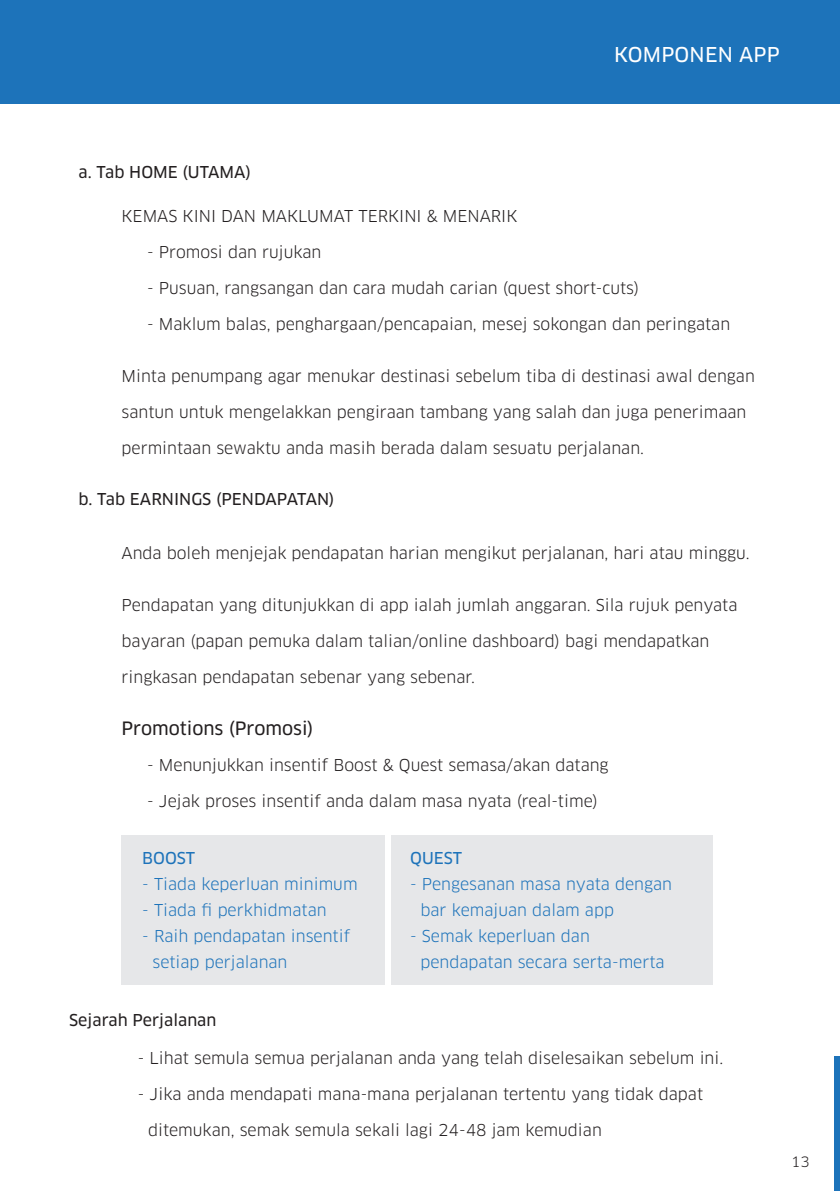
<style>
.page{position:relative;width:840px;height:1191px;background:#fff}
.page>*{position:absolute;margin:0;border:0;box-sizing:border-box;transform-origin:0 0}
.t1{font:20px "Clan Pro News";letter-spacing:.01em;color:#fff}
.t2{font:18px "Clan Pro News";color:#231f20}
.t3{font:16px "Clan Pro";color:#231f20}
.t4{font:16px "Clan Pro";color:#1d73ba}
.t5{font:16px "Clan Pro News";color:#231f20}
.t6{font:16px "Clan Pro News";color:#1d73ba}
.t7{font:14px "Clan Pro";color:#231f20}
</style>
<div class="page">
<div style="left:0;top:0;width:839px;height:103px;background:#1d73ba"></div>
<div style="left:121px;top:834px;width:591px;height:150px;background:#e6e7e9"></div>
<div style="left:384px;top:834px;width:6px;height:150px;background:#fff"></div>
<div style="left:833px;top:1056px;width:6px;height:135px;background:#1d73ba"></div>
<p class="t1" style="left:613px;top:42px;width:167px">KOMPONEN APP</p>
<p class="t5" style="left:78px;top:163px;width:174px">a. Tab HOME (UTAMA)</p>
<p class="t3" style="left:121px;top:207px;width:397px">KEMAS KINI DAN MAKLUMAT TERKINI &amp; MENARIK</p>
<p class="t3" style="left:147px;top:243px;width:176px">- Promosi dan rujukan</p>
<p class="t3" style="left:147px;top:279px;width:493px">- Pusuan, rangsangan dan cara mudah carian (quest short-cuts)</p>
<p class="t3" style="left:147px;top:315px;width:584px">- Maklum balas, penghargaan/pencapaian, mesej sokongan dan peringatan</p>
<p class="t3" style="left:121px;top:367px;width:634px">Minta penumpang agar menukar destinasi sebelum tiba di destinasi awal dengan</p>
<p class="t3" style="left:121px;top:403px;width:626px">santun untuk mengelakkan pengiraan tambang yang salah dan juga penerimaan</p>
<p class="t3" style="left:121px;top:439px;width:523px">permintaan sewaktu anda masih berada dalam sesuatu perjalanan.</p>
<p class="t5" style="left:78px;top:489px;width:257px">b. Tab EARNINGS (PENDAPATAN)</p>
<p class="t3" style="left:121px;top:543px;width:629px">Anda boleh menjejak pendapatan harian mengikut perjalanan, hari atau minggu.</p>
<p class="t3" style="left:121px;top:595px;width:617px">Pendapatan yang ditunjukkan di app ialah jumlah anggaran. Sila rujuk penyata</p>
<p class="t3" style="left:121px;top:631px;width:589px">bayaran (papan pemuka dalam talian/online dashboard) bagi mendapatkan</p>
<p class="t3" style="left:121px;top:667px;width:355px">ringkasan pendapatan sebenar yang sebenar.</p>
<p class="t2" style="left:121px;top:718px;width:193px">Promotions (Promosi)</p>
<p class="t3" style="left:147px;top:755px;width:463px">- Menunjukkan insentif Boost &amp; Quest semasa/akan datang</p>
<p class="t3" style="left:147px;top:791px;width:452px">- Jejak proses insentif anda dalam masa nyata (real-time)</p>
<p class="t6" style="left:142px;top:848px;width:54px">BOOST</p>
<p class="t4" style="left:142px;top:874px;width:217px">- Tiada keperluan minimum</p>
<p class="t4" style="left:142px;top:900px;width:186px">- Tiada fi perkhidmatan</p>
<p class="t4" style="left:142px;top:926px;width:209px">- Raih pendapatan insentif</p>
<p class="t4" style="left:152px;top:952px;width:136px">setiap perjalanan</p>
<p class="t5" style="left:69px;top:1010px;width:149px">Sejarah Perjalanan</p>
<p class="t6" style="left:410px;top:848px;width:53px">QUEST</p>
<p class="t4" style="left:410px;top:874px;width:263px">- Pengesanan masa nyata dengan</p>
<p class="t4" style="left:420px;top:900px;width:195px">bar kemajuan dalam app</p>
<p class="t4" style="left:410px;top:926px;width:181px">- Semak keperluan dan</p>
<p class="t4" style="left:420px;top:952px;width:245px">pendapatan secara serta-merta</p>
<p class="t3" style="left:138px;top:1048px;width:586px">- Lihat semula semua perjalanan anda yang telah diselesaikan sebelum ini.</p>
<p class="t3" style="left:138px;top:1084px;width:566px">- Jika anda mendapati mana-mana perjalanan tertentu yang tidak dapat</p>
<p class="t3" style="left:148px;top:1120px;width:455px">ditemukan, semak semula sekali lagi 24-48 jam kemudian</p>
<p class="t7" style="left:790px;top:1153px;width:20px">13</p>
</div>
